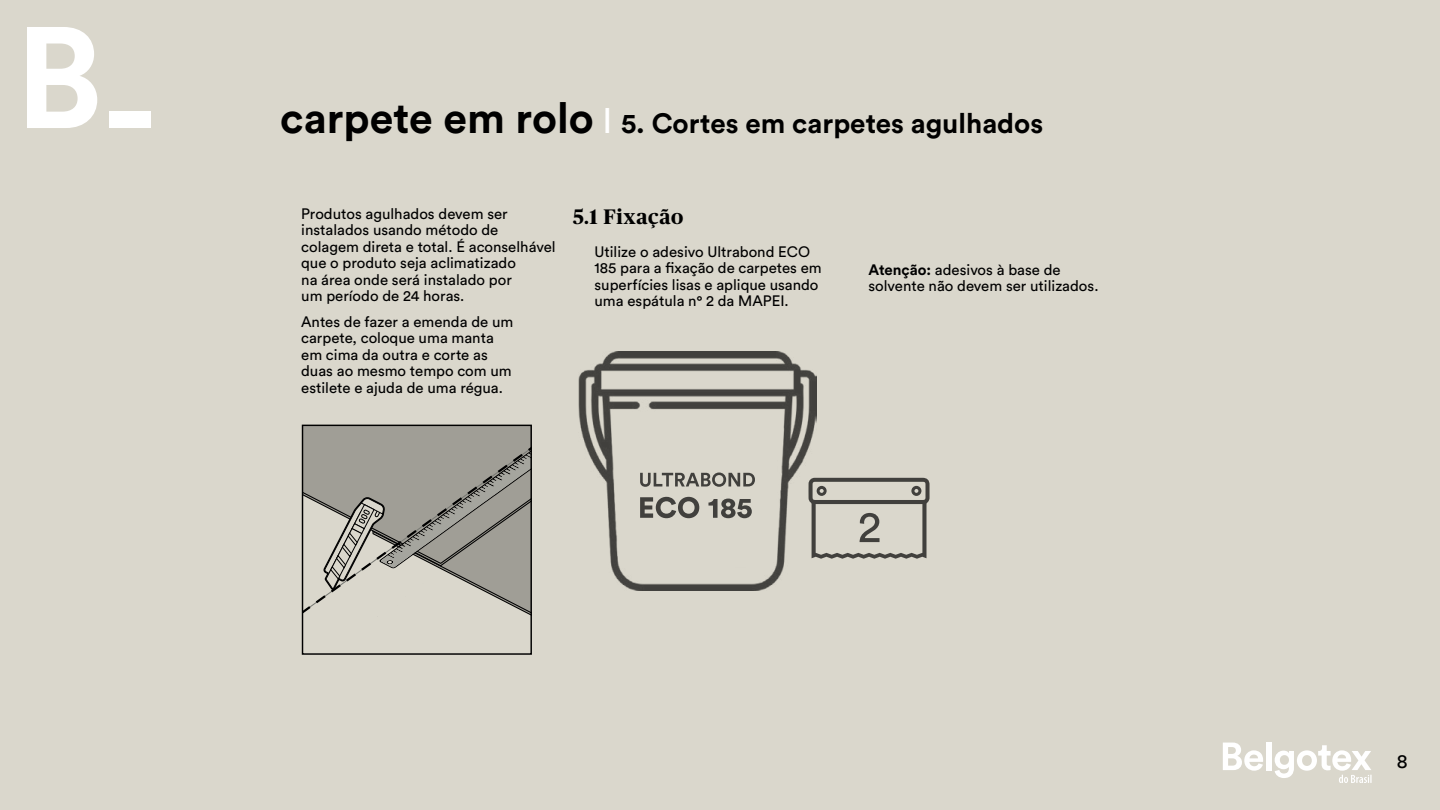
<style>
.page{position:relative;width:1440px;height:810px;background:#dad7cc}
.page>*{position:absolute;margin:0;border:0;box-sizing:border-box;transform-origin:0 0}
.t1{font:700 27.75px "Circular Std";color:#000}
.t2{font:700 21px "Publico Headline";letter-spacing:.03em;color:#000}
.t3{font:19.5px "Circular Std";color:#000}
.t4{font:15px/16.5px "Circular Std";color:#000}
.s1{font-size:42.75px}
.s2{font-weight:400;font-size:35.25px;color:#fff}
.s3{font-weight:700}
</style>
<div class="page">
<svg style="left:1223px;top:743px;width:40px;height:28px"></svg>
<div style="left:1267px;top:742px;width:5px;height:28px;background:#fff"></div>
<svg style="left:1275px;top:745px;width:97px;height:38px"></svg>
<svg style="left:27px;top:27px;width:70px;height:101px"></svg>
<div style="left:110px;top:112px;width:41px;height:16px;background:#fff"></div>
<svg style="left:817px;top:478px;width:113px;height:81px"></svg>
<img style="left:578px;top:352px;width:239px;height:238px">
<svg style="left:640px;top:497px;width:112px;height:21px"></svg>
<svg style="left:640px;top:473px;width:115px;height:14px"></svg>
<svg style="left:294px;top:417px;width:246px;height:246px"></svg>
<svg style="left:303px;top:425px;width:228px;height:229px"></svg>
<h1 class="t1" style="left:280px;top:105px;width:765px"><span class="s1">carpete em rolo</span> <span class="s2">I</span> 5. Cortes em carpetes agulhados</h1>
<p class="t4" style="left:301px;top:205px;width:256px">Produtos agulhados devem ser instalados usando método de colagem direta e total. É aconselhável que o produto seja aclimatizado<br>na área onde será instalado por<br>um período de 24 horas.</p>
<p class="t4" style="left:301px;top:313px;width:214px">Antes de fazer a emenda de um carpete, coloque uma manta em cima da outra e corte as duas ao mesmo tempo com um estilete e ajuda de uma régua.</p>
<h2 class="t2" style="left:573px;top:201px;width:112px">5.1 Fixação</h2>
<p class="t4" style="left:594px;top:243px;width:229px">Utilize o adesivo Ultrabond ECO<br>185 para a fixação de carpetes em superfícies lisas e aplique usando uma espátula n° 2 da MAPEI.</p>
<p class="t4" style="left:868px;top:261px;width:232px"><span class="s3">Atenção:</span> adesivos à base de solvente não devem ser utilizados.</p>
<h3 class="t3" style="left:1397px;top:749px;width:12px">8</h3>
</div>
